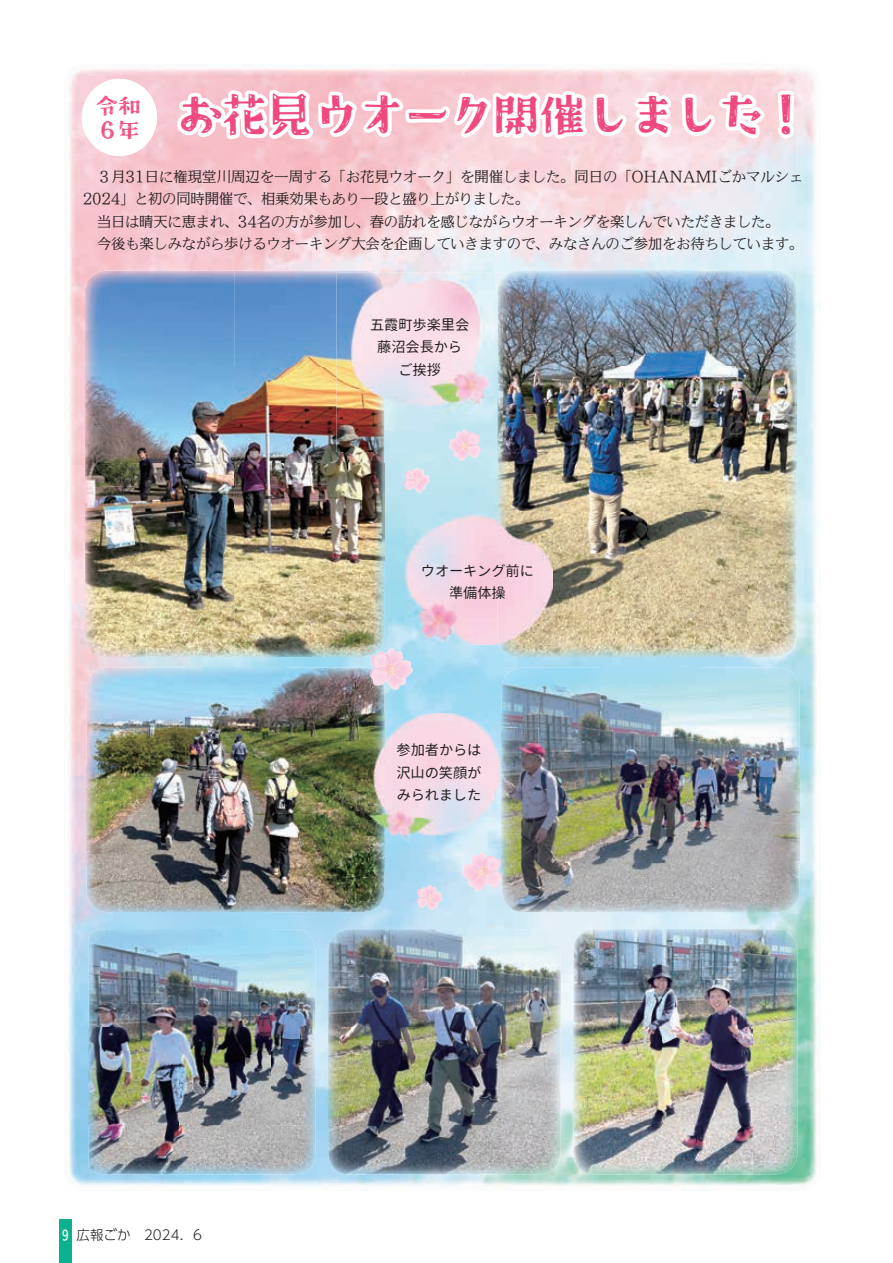
<style>
.page{position:relative;width:893px;height:1263px;background:#fff}
.page>*{position:absolute;margin:0;border:0;box-sizing:border-box;transform-origin:0 0}
.t1{font:47.25px "craftmincho";letter-spacing:-.045em;color:#f0497e}
.t2{font:22.5px "craftmincho";color:#f05181}
.t3{font:100 14.25px/22.5px "Iwa UD Min Pr 6";letter-spacing:-.005em;color:#231f20}
.t4{font:14.25px/22.5px "Gen Jyuu Gothic";letter-spacing:-.005em;color:#231f20;text-align:center}
.t5{font:300 13.5px "UD Shin Go Pro";color:#231f20}
.s1{font-family:"Iwa UD Go Hon Pr 6";font-weight:500;color:#fff}
</style>
<div class="page">
<img style="left:69px;top:1138px;width:728px;height:53px">
<img style="left:68px;top:68px;width:45px;height:1070px">
<img style="left:266px;top:912px;width:100px;height:226px">
<img style="left:518px;top:912px;width:101px;height:226px">
<img style="left:771px;top:71px;width:50px;height:1067px">
<img style="left:619px;top:912px;width:152px;height:17px">
<img style="left:367px;top:601px;width:151px;height:112px">
<img style="left:384px;top:493px;width:33px;height:108px">
<img style="left:113px;top:68px;width:57px;height:202px">
<img style="left:85px;top:270px;width:85px;height:97px">
<img style="left:85px;top:367px;width:299px;height:290px">
<img style="left:497px;top:493px;width:250px;height:19px">
<img style="left:747px;top:493px;width:50px;height:164px">
<img style="left:553px;top:512px;width:194px;height:97px">
<img style="left:499px;top:645px;width:54px;height:12px">
<img style="left:87px;top:668px;width:297px;height:97px">
<img style="left:87px;top:765px;width:281px;height:98px">
<img style="left:87px;top:863px;width:297px;height:49px">
<img style="left:89px;top:929px;width:226px;height:245px">
<img style="left:328px;top:929px;width:233px;height:245px">
<img style="left:573px;top:929px;width:224px;height:245px">
<img style="left:502px;top:668px;width:297px;height:97px">
<img style="left:520px;top:765px;width:279px;height:98px">
<img style="left:502px;top:863px;width:297px;height:49px">
<img style="left:388px;top:511px;width:109px;height:89px">
<img style="left:388px;top:600px;width:109px;height:45px">
<img style="left:497px;top:511px;width:56px;height:134px">
<img style="left:368px;top:713px;width:152px;height:158px">
<div style="left:60px;top:1219px;width:12px;height:44px;background:#0ab38d"></div>
<svg style="left:370px;top:648px;width:43px;height:43px;background:#ddd3e1"></svg>
<svg style="left:417px;top:885px;width:25px;height:26px"></svg>
<svg style="left:462px;top:852px;width:40px;height:40px;background:#eadbe8"></svg>
<div style="left:82px;top:79px;width:75px;height:77px;background:#fff;border-radius:50%"></div>
<img style="left:170px;top:65px;width:630px;height:428px">
<svg style="left:87px;top:74px;width:59px;height:317px"></svg>
<h1 class="t1" style="left:96px;top:89px;width:714px"><sub>６年</sub> お花見ウオーク開催しました！</h1>
<h2 class="t2" style="left:96px;top:93px;width:46px">令和</h2>
<p class="t3" style="left:83px;top:165px;width:722px">　３月31日に権現堂川周辺を一周する「お花見ウオーク」を開催しました。同日の「OHANAMIごかマルシェ2024」と初の同時開催で、相乗効果もあり一段と盛り上がりました。<br>　当日は晴天に恵まれ、34名の方が参加し、春の訪れを感じながらウオーキングを楽しんでいただきました。<br>　今後も楽しみながら歩けるウオーキング大会を企画していきますので、みなさんのご参加をお待ちしています。</p>
<p class="t4" style="left:370px;top:313px;width:101px">五霞町歩楽里会藤沼会長からご挨拶</p>
<p class="t4" style="left:421px;top:559px;width:115px">ウオーキング前に準備体操</p>
<p class="t5" style="left:62px;top:1224px;width:141px"><span class="s1">9</span> 広報ごか　2024．6</p>
<p class="t4" style="left:396px;top:739px;width:86px;text-align:justify">参加者からは沢山の笑顔がみられました</p>
</div>
